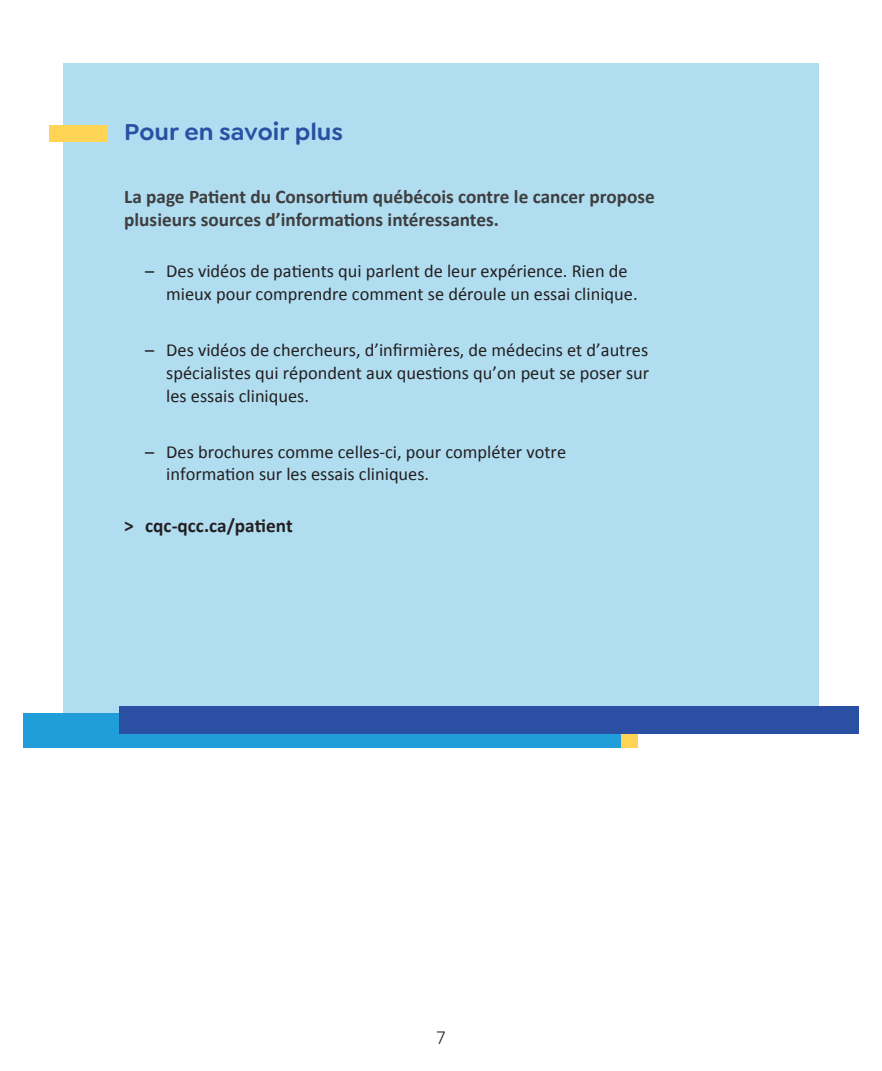
<style>
.page{position:relative;width:882px;height:1071px;background:#fff}
.page>*{position:absolute;margin:0;border:0;box-sizing:border-box;transform-origin:0 0}
.t1{font:600 24.5px "Goldplay";color:#2851a3}
.t2{font:700 19.25px/23.1px "Calibri";color:#3e3e3f}
.t3{font:700 19.25px "Calibri";color:#231f20}
.t4{font:19.25px "Goldplay";color:#231f20}
.t5{font:18.38px/22.8px "Calibri";color:#231f20}
</style>
<div class="page">
<div style="left:63px;top:63px;width:756px;height:650px;background:#b1ddf1"></div>
<div style="left:50px;top:125px;width:58px;height:17px;background:#ffd454"></div>
<div style="left:23px;top:713px;width:599px;height:35px;background:#209ed9"></div>
<div style="left:120px;top:706px;width:739px;height:28px;background:#2b4fa3"></div>
<div style="left:622px;top:734px;width:16px;height:14px;background:#ffd454"></div>
<h1 class="t1" style="left:124px;top:117px;width:220px">Pour en savoir plus</h1>
<p class="t2" style="left:124px;top:185px;width:532px">La page Patient du Consortium québécois contre le cancer propose plusieurs sources d’informations intéressantes.</p>
<p class="t5" style="left:166px;top:260px;width:473px;text-indent:-21px">– Des vidéos de patients qui parlent de leur expérience. Rien de mieux pour comprendre comment se déroule un essai clinique.</p>
<p class="t5" style="left:166px;top:339px;width:485px;text-align:justify;text-indent:-21px">– Des vidéos de chercheurs, d’infirmières, de médecins et d’autres spécialistes qui répondent aux questions qu’on peut se poser sur les essais cliniques.</p>
<p class="t5" style="left:166px;top:440px;width:401px;text-indent:-21px">– Des brochures comme celles-ci, pour compléter votre information sur les essais cliniques.</p>
<p class="t3" style="left:124px;top:513px;width:170px">&gt; cqc-qcc.ca/patient</p>
<p class="t4" style="left:437px;top:1026px;width:10px">7</p>
</div>
